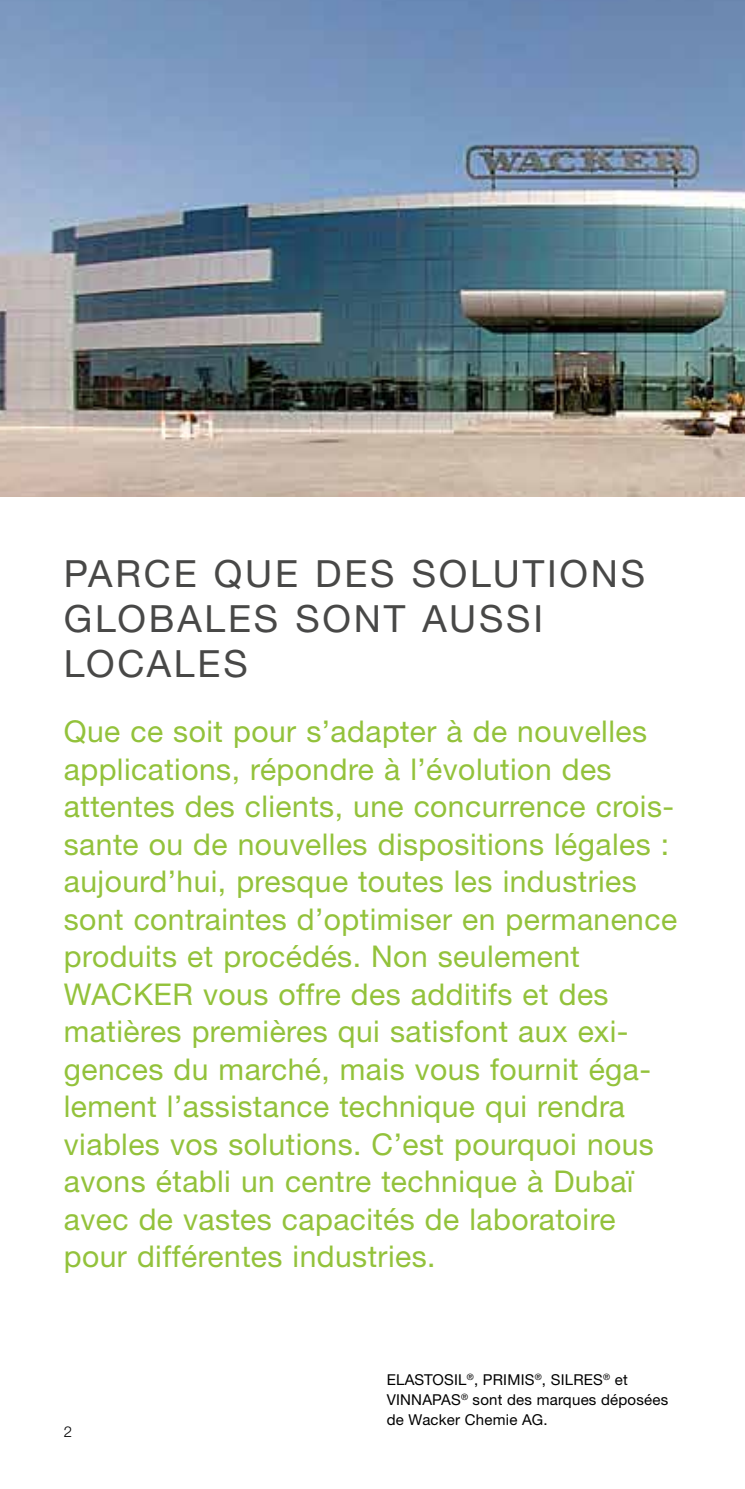
<style>
.page{position:relative;width:745px;height:1489px;background:#fff}
.page>*{position:absolute;margin:0;border:0;box-sizing:border-box;transform-origin:0 0}
.t1{font:37.5px/45px "Neue Helveticafor WACKER 55";letter-spacing:.075em;color:#484847}
.t2{font:30px/37.5px "Neue Helveticafor WACKER 55";letter-spacing:.015em;color:#93c23b}
.t3{font:15px/20px "Neue Helveticafor WACKER 55";letter-spacing:.015em;color:#000}
.t4{font:15px "Neue Helveticafor WACKER 45";color:#000}
</style>
<div class="page">
<img style="left:0;top:0;width:744px;height:496px">
<p class="t1" style="left:64px;top:551px;width:582px">PARCE QUE DES SOLUTIONS<br>GLOBALES SONT AUSSI<br>LOCALES</p>
<p class="t2" style="left:64px;top:712px;width:614px">Que ce soit pour s’adapter à de nouvelles applications, répondre à l’évolution des attentes des clients, une concurrence crois&shy;sante ou de nouvelles dispositions légales : aujourd’hui, presque toutes les industries sont contraintes d’optimiser en permanence produits et procédés. Non seulement WACKER vous offre des additifs et des matières premières qui satisfont aux exi&shy;gences du marché, mais vous fournit éga&shy;lement l’assistance technique qui rendra viables vos solutions. C’est pourquoi nous avons établi un centre technique à Dubaï avec de vastes capacités de laboratoire pour différentes industries.</p>
<p class="t4" style="left:64px;top:1422px;width:10px">2</p>
<p class="t3" style="left:386px;top:1369px;width:283px">ELASTOSIL<sup>®</sup>, PRIMIS<sup>®</sup>, SILRES<sup>®</sup> et<br>VINNAPAS<sup>®</sup> sont des marques déposées de Wacker Chemie AG.</p>
</div>
